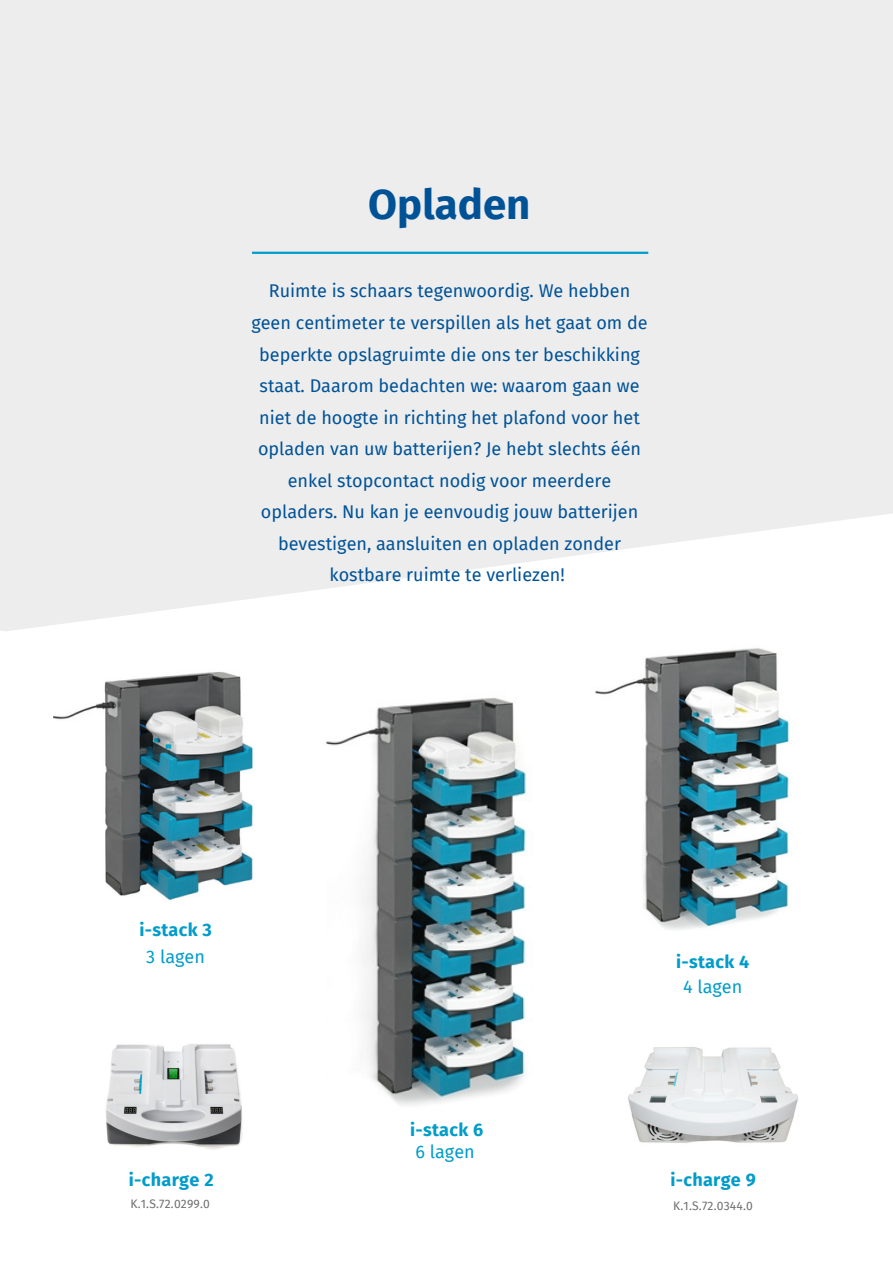
<style>
.page{position:relative;width:893px;height:1264px;background:#fff}
.page>*{position:absolute;margin:0;border:0;box-sizing:border-box;transform-origin:0 0}
.t1{font:700 42px "Fira Sans";color:#005297}
.t2{font:18px/31.5px "Fira Sans";color:#005297;text-align:center}
.t3{font:700 18px "Fira Sans";letter-spacing:.015em;color:#009cca}
.t4{font:18px "Fira Sans";color:#009cca}
.t5{font:12px "Fira Sans";letter-spacing:.015em;color:#706f6f}
</style>
<div class="page">
<div style="left:0;top:0;width:892px;height:631px;background:#ededed"></div>
<img style="left:106px;top:1044px;width:136px;height:106px">
<hr style="left:252px;top:252px;width:396px;height:2px;background:#009cca">
<img style="left:54px;top:672px;width:199px;height:228px">
<img style="left:326px;top:698px;width:201px;height:407px">
<img style="left:595px;top:648px;width:195px;height:282px">
<img style="left:628px;top:1047px;width:170px;height:96px">
<h1 class="t1" style="left:368px;top:180px;width:164px">Opladen</h1>
<p class="t2" style="left:251px;top:276px;width:398px">Ruimte is schaars tegenwoordig. We hebben geen centimeter te verspillen als het gaat om de beperkte opslagruimte die ons ter beschikking staat. Daarom bedachten we: waarom gaan we niet de hoogte in richting het plafond voor het opladen van uw batterijen? Je hebt slechts één enkel stopcontact nodig voor meerdere opladers. Nu kan je eenvoudig jouw batterijen bevestigen, aansluiten en opladen zonder kostbare ruimte te verliezen!</p>
<p class="t3" style="left:139px;top:919px;width:74px">i-stack 3</p>
<p class="t4" style="left:146px;top:945px;width:60px">3 lagen</p>
<p class="t3" style="left:129px;top:1169px;width:86px">i-charge 2</p>
<p class="t3" style="left:410px;top:1119px;width:75px">i-stack 6</p>
<p class="t4" style="left:415px;top:1140px;width:61px">6 lagen</p>
<p class="t3" style="left:676px;top:950px;width:75px">i-stack 4</p>
<p class="t4" style="left:683px;top:976px;width:61px">4 lagen</p>
<p class="t3" style="left:670px;top:1169px;width:87px">i-charge 9</p>
<p class="t5" style="left:130px;top:1197px;width:81px">K.1.S.72.0299.0</p>
<p class="t5" style="left:673px;top:1198px;width:81px">K.1.S.72.0344.0</p>
</div>
